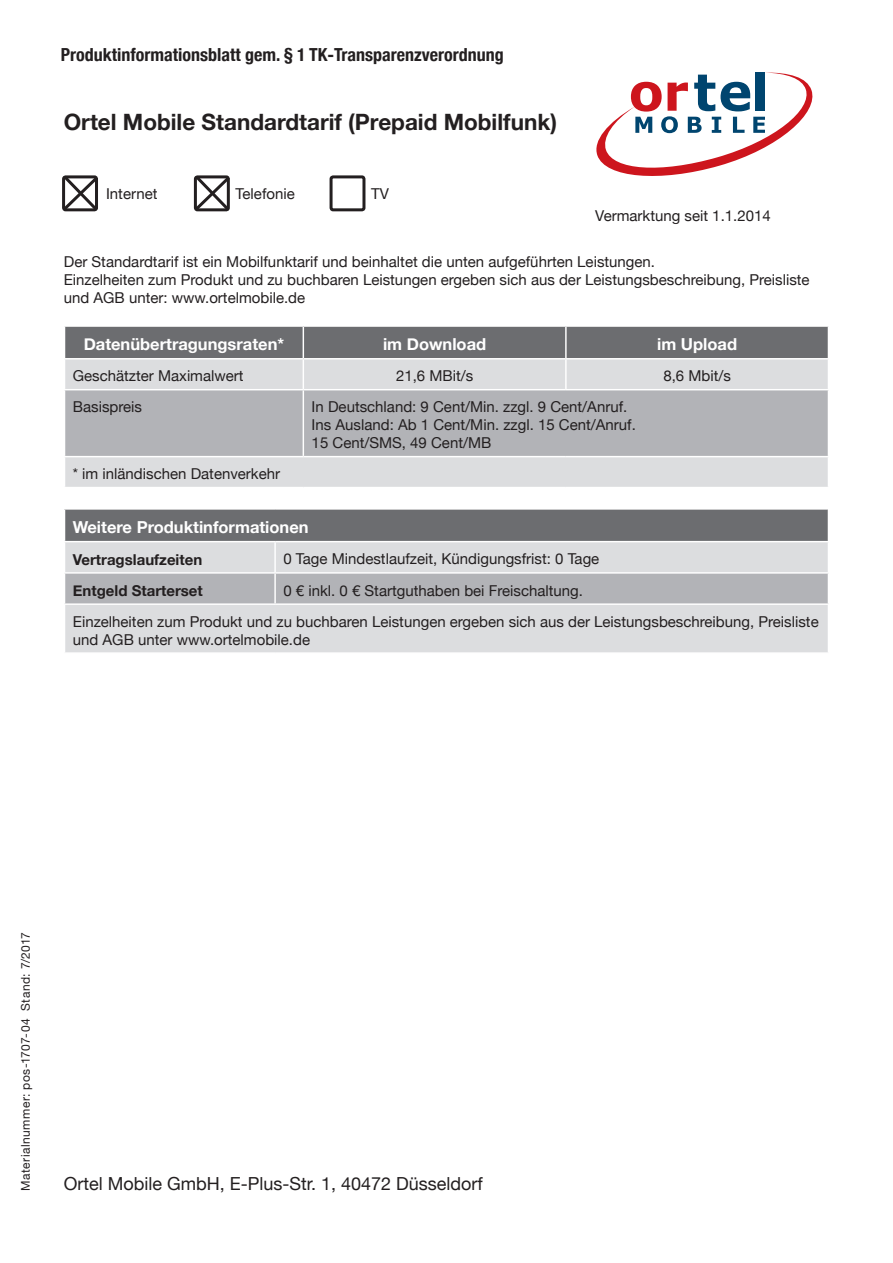
<style>
.page{position:relative;width:893px;height:1263px;background:#fff}
.page>*{position:absolute;margin:0;border:0;box-sizing:border-box;transform-origin:0 0}
.t1{font:700 22.5px "Helvetica Neue";color:#231f20}
.t2{font:700 condensed 18px "Helvetica Neue";color:#231f20}
.t3{font:18px "Helvetica Neue";color:#231f20}
.t4{font:700 16.5px "Helvetica Neue";color:#fff}
.t5{font:15px/18px "Helvetica Neue";color:#231f20}
.t6{font:700 15px "Helvetica Neue";color:#231f20}
.t7{font:12px "Helvetica Neue";letter-spacing:.04em;color:#231f20}
</style>
<div class="page">
<div style="left:330px;top:175px;width:35px;height:36px;border:3px solid #231f20;border-radius:2px"></div>
<svg style="left:193px;top:175px;width:37px;height:37px"></svg>
<svg style="left:62px;top:175px;width:36px;height:37px"></svg>
<div style="left:65px;top:327px;width:763px;height:31px;background:#6c6d70"></div>
<div style="left:65px;top:359px;width:763px;height:128px;background:#dcdddf"></div>
<div style="left:65px;top:390px;width:763px;height:66px;background:#b2b3b7"></div>
<hr style="left:303px;top:327px;width:1px;height:31px;background:#fff">
<hr style="left:565px;top:327px;width:2px;height:31px;background:#fff">
<hr style="left:303px;top:359px;width:1px;height:30px;background:#fff">
<hr style="left:565px;top:359px;width:2px;height:30px;background:#fff">
<hr style="left:64px;top:389px;width:239px;height:1px;background:#fff">
<hr style="left:303px;top:389px;width:263px;height:1px;background:#fff">
<hr style="left:303px;top:390px;width:1px;height:66px;background:#fff">
<hr style="left:566px;top:389px;width:263px;height:1px;background:#fff">
<hr style="left:64px;top:456px;width:239px;height:1px;background:#fff">
<hr style="left:303px;top:456px;width:263px;height:1px;background:#fff">
<hr style="left:566px;top:456px;width:263px;height:1px;background:#fff">
<div style="left:65px;top:509px;width:763px;height:33px;background:#6c6d70"></div>
<div style="left:65px;top:542px;width:763px;height:110px;background:#dcdddf"></div>
<hr style="left:64px;top:508px;width:211px;height:2px;background:#fff">
<hr style="left:275px;top:508px;width:554px;height:2px;background:#fff">
<hr style="left:64px;top:541px;width:211px;height:1px;background:#fff">
<hr style="left:275px;top:541px;width:554px;height:1px;background:#fff">
<hr style="left:274px;top:542px;width:2px;height:30px;background:#fff">
<hr style="left:64px;top:572px;width:211px;height:2px;background:#fff">
<hr style="left:275px;top:572px;width:554px;height:2px;background:#fff">
<div style="left:65px;top:573px;width:763px;height:30px;background:#b2b3b7"></div>
<hr style="left:64px;top:603px;width:211px;height:2px;background:#fff">
<hr style="left:275px;top:603px;width:554px;height:2px;background:#fff">
<svg style="left:596px;top:72px;width:217px;height:104px"></svg>
<p class="t2" style="left:61px;top:40px;width:444px">Produktinformationsblatt gem. § 1 TK-Transparenzverordnung</p>
<h1 class="t1" style="left:64px;top:105px;width:495px">Ortel Mobile Standardtarif (Prepaid Mobilfunk)</h1>
<p class="t5" style="left:106px;top:185px;width:53px">Internet</p>
<p class="t5" style="left:236px;top:185px;width:61px">Telefonie</p>
<p class="t5" style="left:371px;top:185px;width:19px">TV</p>
<p class="t5" style="left:595px;top:208px;width:177px">Vermarktung seit 1.1.2014</p>
<p class="t5" style="left:64px;top:254px;width:747px">Der Standardtarif ist ein Mobilfunktarif und beinhaltet die unten aufgeführten Leistungen.<br>Einzelheiten zum Produkt und zu buchbaren Leistungen ergeben sich aus der Leistungsbeschreibung, Preisliste und AGB unter: www.ortelmobile.de</p>
<p class="t4" style="left:84px;top:332px;width:202px">Datenübertragungsraten*</p>
<p class="t4" style="left:383px;top:332px;width:105px">im Download</p>
<p class="t4" style="left:657px;top:332px;width:81px">im Upload</p>
<p class="t5" style="left:73px;top:368px;width:172px">Geschätzter Maximalwert</p>
<p class="t5" style="left:396px;top:368px;width:79px">21,6 MBit/s</p>
<p class="t5" style="left:663px;top:368px;width:69px">8,6 Mbit/s</p>
<p class="t5" style="left:73px;top:399px;width:71px">Basispreis</p>
<p class="t5" style="left:312px;top:399px;width:326px">In Deutschland: 9 Cent/Min. zzgl. 9 Cent/Anruf.<br>Ins Ausland: Ab 1 Cent/Min. zzgl. 15 Cent/Anruf.<br>15 Cent/SMS, 49 Cent/MB</p>
<p class="t5" style="left:73px;top:466px;width:209px">* im inländischen Datenverkehr</p>
<p class="t4" style="left:73px;top:514px;width:237px">Weitere Produktinformationen</p>
<p class="t6" style="left:73px;top:547px;width:131px">Vertragslaufzeiten</p>
<p class="t5" style="left:283px;top:551px;width:317px">0 Tage Mindestlaufzeit, Kündigungsfrist: 0 Tage</p>
<p class="t6" style="left:73px;top:579px;width:132px">Entgeld Starterset</p>
<p class="t5" style="left:73px;top:575px;width:747px;line-height:31.2px;text-indent:211px">0 € inkl. 0 € Startguthaben bei Freischaltung.<br>Einzelheiten zum Produkt und zu buchbaren Leistungen ergeben sich aus der Leistungsbeschreibung, Preisliste</p>
<p class="t5" style="left:73px;top:631px;width:239px">und AGB unter www.ortelmobile.de</p>
<p class="t7" style="left:17px;top:1191px;width:260px;rotate:-90deg">Materialnummer: pos-1707-04 Stand: 7/2017</p>
<p class="t3" style="left:64px;top:1170px;width:421px">Ortel Mobile GmbH, E-Plus-Str. 1, 40472 Düsseldorf</p>
</div>
